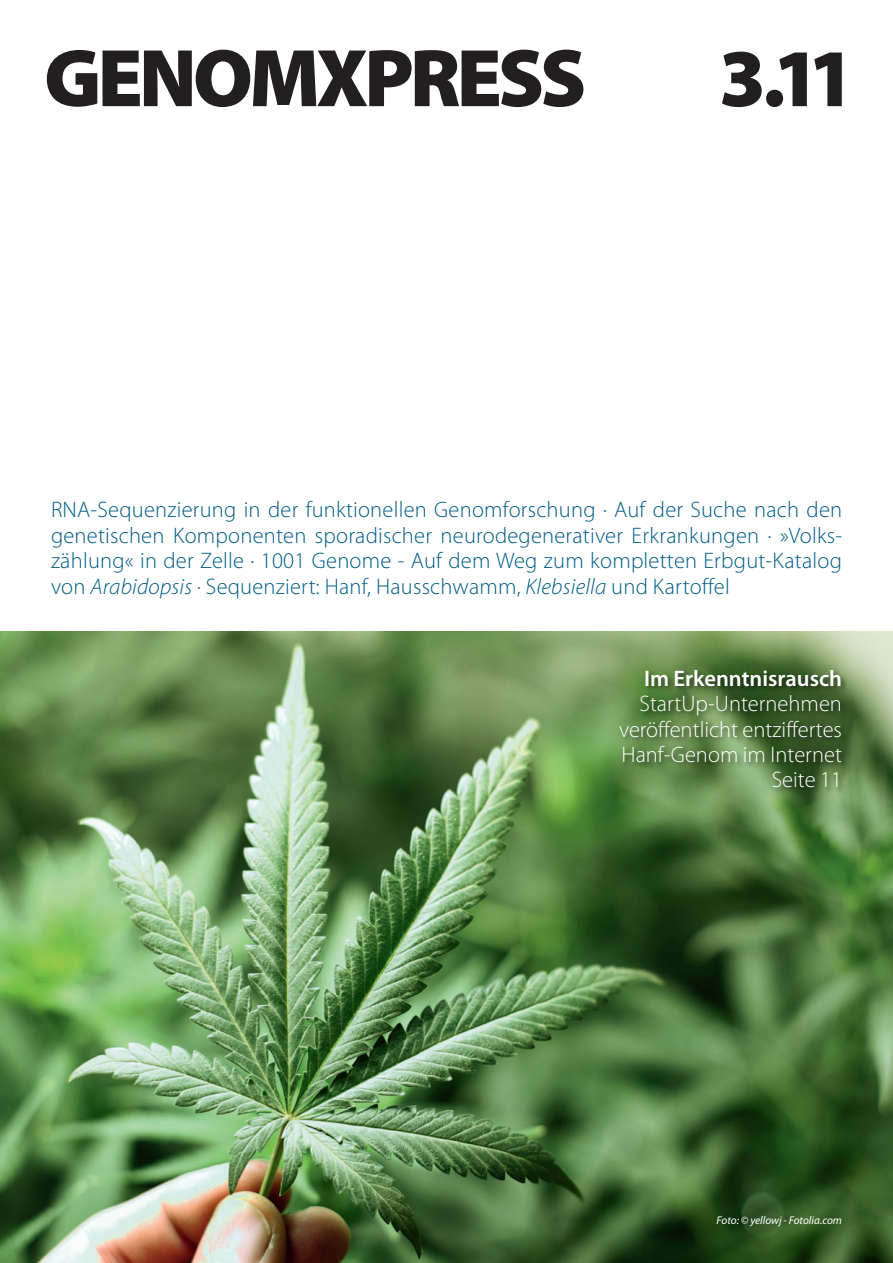
<style>
.page{position:relative;width:893px;height:1263px;background:#fff}
.page>*{position:absolute;margin:0;border:0;box-sizing:border-box;transform-origin:0 0}
.t1{font:900 82.5px "Myriad Pro";letter-spacing:-.05em;color:#231f20}
.t2{font:300 22.5px/25.5px "Myriad Pro";letter-spacing:.01em;color:#005c86;text-align:justify}
.t3{font:300 22.5px/25.5px "Myriad Pro";color:#fff;text-align:right}
.t4{font:600 22.5px "Myriad Pro";color:#fff}
.t5{font:italic 11.25px "Myriad Pro";color:#fff}
.s1{font-style:italic}
</style>
<div class="page">
<img style="left:0;top:631px;width:893px;height:632px">
<img style="left:14px;top:658px;width:870px;height:587px">
<h1 class="t1" style="left:44px;top:47px;width:544px">GENOMXPRESS</h1>
<h1 class="t1" style="left:719px;top:47px;width:138px">3.11</h1>
<p class="t2" style="left:51px;top:498px;width:793px">RNA-Sequenzierung in der funktionellen Genomforschung · Auf der Suche nach den genetischen Komponenten sporadischer neurodegenerativer Erkrankungen · »Volks&shy;zählung« in der Zelle · 1001 Genome - Auf dem Weg zum kompletten Erbgut-Katalog von <span class="s1">Arabidopsis</span> · Sequenziert: Hanf, Hausschwamm, <span class="s1">Klebsiella</span> und Kartoffel</p>
<p class="t4" style="left:644px;top:669px;width:199px">Im Erkenntnisrausch</p>
<p class="t3" style="left:619px;top:692px;width:225px">StartUp-Unternehmen veröffentlicht entziffertes<br>Hanf-Genom im Internet<br>Seite 11</p>
<p class="t5" style="left:716px;top:1216px;width:127px">Foto: © yellowj - Fotolia.com</p>
</div>
